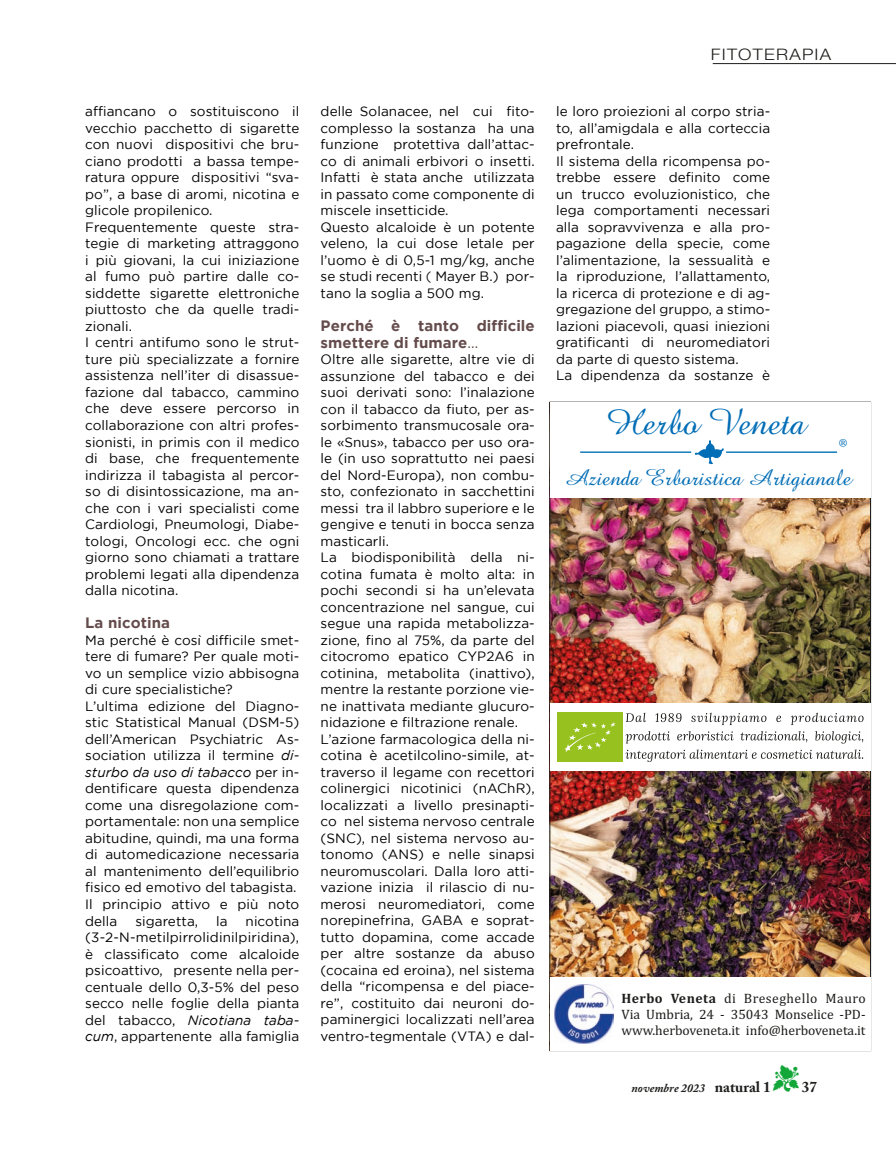
<style>
.page{position:relative;width:896px;height:1151px;background:#fff}
.page>*{position:absolute;margin:0;border:0;box-sizing:border-box;transform-origin:0 0}
.t1{font:36.45px "Amazone BT";color:#006db6}
.t2{font:22.95px "Amazone BT";color:#006db6}
.t3{font:300 15.9px "Helvetica Neue LT Std";letter-spacing:.07em;color:#1d1d1b;scale:1.14 1}
.Titolo_ok{font:700 15px/16.5px "Gotham";letter-spacing:.005em;color:#654c4c}
.t4{font:700 15px "Adobe Caslon Pro";color:#1d1d1b}
.t5{font:13.65px/16px "Cambria";color:#1d1d1b;text-align:justify}
.t6{font:13.5px/16.5px "Gotham";letter-spacing:.005em;color:#000;text-align:justify}
.t7{font:italic 700 12px "Adobe Caslon Pro";color:#1d1d1b}
.t8{font:10.2px "Cambria";color:#006db6}
.s1{font-style:italic}
.s2{color:#1d1d1b}
.s3{font-weight:400}
.s4{font-weight:700}
.s5{color:#13a638}
.s6{font-style:normal;font-size:15px}
</style>
<div class="page">
<hr style="left:712px;top:63px;width:183px;height:1px;background:#1d1d1b">
<img style="left:551px;top:498px;width:318px;height:478px">
<hr style="left:580px;top:451px;width:111px;height:1px;background:#006db6">
<svg style="left:695px;top:440px;width:28px;height:25px"></svg>
<hr style="left:726px;top:451px;width:111px;height:1px;background:#006db6">
<div style="left:550px;top:703px;width:320px;height:67px;background:#fff"></div>
<svg style="left:626px;top:712px;width:20px;height:9px"></svg>
<svg style="left:655px;top:713px;width:26px;height:9px"></svg>
<svg style="left:691px;top:712px;width:75px;height:12px"></svg>
<svg style="left:776px;top:715px;width:5px;height:6px"></svg>
<svg style="left:790px;top:712px;width:73px;height:12px"></svg>
<svg style="left:625px;top:731px;width:45px;height:12px"></svg>
<svg style="left:677px;top:731px;width:56px;height:9px"></svg>
<svg style="left:740px;top:731px;width:67px;height:11px"></svg>
<svg style="left:815px;top:731px;width:48px;height:12px"></svg>
<svg style="left:625px;top:749px;width:238px;height:12px"></svg>
<div style="left:556px;top:712px;width:66px;height:49px;background:#96c11f"></div>
<svg style="left:564px;top:722px;width:51px;height:30px"></svg>
<img style="left:554px;top:984px;width:59px;height:58px">
<p class="t6" style="left:85px;top:103px;width:216px">affiancano o sostituiscono il vecchio pacchetto di sigarette con nuovi dispositivi che bru&shy;ciano prodotti a bassa tempe&shy;ratura oppure dispositivi “sva&shy;po”, a base di aromi, nicotina e glicole propilenico.</p>
<p class="t6" style="left:85px;top:218px;width:216px">Frequentemente queste stra&shy;tegie di marketing attraggono i più giovani, la cui iniziazione al fumo può partire dalle co&shy;siddette sigarette elettroniche piuttosto che da quelle tradi&shy;zionali.</p>
<p class="t6" style="left:85px;top:334px;width:216px">I centri antifumo sono le strut&shy;ture più specializzate a fornire assistenza nell’iter di disassue&shy;fazione dal tabacco, cammino che deve essere percorso in collaborazione con altri profes&shy;sionisti, in primis con il medico di base, che frequentemente indirizza il tabagista al percor&shy;so di disintossicazione, ma an&shy;che con i vari specialisti come Cardiologi, Pneumologi, Diabe&shy;tologi, Oncologi ecc. che ogni giorno sono chiamati a trattare problemi legati alla dipendenza dalla nicotina.</p>
<p class="Titolo_ok" style="left:85px;top:614px;width:86px">La nicotina</p>
<p class="t6" style="left:85px;top:631px;width:216px">Ma perché è così difficile smet&shy;tere di fumare? Per quale moti&shy;vo un semplice vizio abbisogna di cure specialistiche?</p>
<p class="t6" style="left:85px;top:697px;width:216px">L’ultima edizione del Diagno&shy;stic Statistical Manual (DSM-5) dell’American Psychiatric As&shy;sociation utilizza il termine <span class="s1">di&shy;sturbo da uso di tabacco</span> per in&shy;dentificare questa dipendenza come una disregolazione com&shy;portamentale: non una semplice abitudine, quindi, ma una forma di automedicazione necessaria al mantenimento dell’equilibrio fisico ed emotivo del tabagista.</p>
<p class="t6" style="left:85px;top:895px;width:216px">Il principio attivo e più noto della</p>
<p class="t6" style="left:135px;top:912px;width:64px">sigaretta,</p>
<p class="t6" style="left:216px;top:912px;width:13px">la</p>
<p class="t6" style="left:85px;top:912px;width:216px;text-indent:160px">nicotina (3-2-N-metilpirrolidinilpiridina), è classificato come alcaloide psicoattivo, presente nella per&shy;centuale dello 0,3-5% del peso secco nelle foglie della pianta del tabacco, <span class="s1">Nicotiana taba&shy;cum</span>, appartenente alla famiglia</p>
<p class="t6" style="left:320px;top:103px;width:216px">delle Solanacee, nel cui fito&shy;complesso la sostanza ha una funzione protettiva dall’attac&shy;co di animali erbivori o insetti.<br>Infatti è stata anche utilizzata in passato come componente di miscele insetticide.</p>
<p class="t6" style="left:320px;top:219px;width:216px">Questo alcaloide è un potente veleno, la cui dose letale per l’uomo è di 0,5-1 mg/kg, anche se studi recenti <span class="s2">(</span> Mayer B.) por&shy;tano la soglia a 500 mg.</p>
<p class="Titolo_ok" style="left:320px;top:317px;width:216px">Perché è tanto difficile smettere di fumare<span class="s3">…</span></p>
<p class="t6" style="left:320px;top:351px;width:216px">Oltre alle sigarette, altre vie di assunzione del tabacco e dei suoi derivati sono: l’inalazione con il tabacco da fiuto, per as&shy;sorbimento transmucosale ora&shy;le «Snus», tabacco per uso ora&shy;le (in uso soprattutto nei paesi del Nord-Europa), non combu&shy;sto, confezionato in sacchettini messi tra il labbro superiore e le gengive e tenuti in bocca senza masticarli.</p>
<p class="t6" style="left:320px;top:549px;width:216px">La biodisponibilità della ni&shy;cotina fumata è molto alta: in pochi secondi si ha un’elevata concentrazione nel sangue, cui segue una rapida metabolizza&shy;zione, fino al 75%, da parte del citocromo epatico CYP2A6 in cotinina, metabolita (inattivo), mentre la restante porzione vie&shy;ne inattivata mediante glucuro&shy;nidazione e filtrazione renale.</p>
<p class="t6" style="left:320px;top:730px;width:216px">L’azione farmacologica della ni&shy;cotina è acetilcolino-simile, at&shy;traverso il legame con recettori colinergici nicotinici (nAChR), localizzati a livello presinapti&shy;co nel sistema nervoso centrale (SNC), nel sistema nervoso au&shy;tonomo (ANS) e nelle sinapsi neuromuscolari. Dalla loro atti&shy;vazione inizia il rilascio di nu&shy;merosi neuromediatori, come norepinefrina, GABA e soprat&shy;tutto dopamina, come accade per altre sostanze da abuso (cocaina ed eroina), nel sistema della “ricompensa e del piace&shy;re”, costituito dai neuroni do&shy;paminergici localizzati nell’area ventro-tegmentale (VTA) e dal-</p>
<p class="t3" style="left:710px;top:45px;width:107px">FITOTERAPIA</p>
<p class="t6" style="left:556px;top:103px;width:216px">le loro proiezioni al corpo stria&shy;to, all’amigdala e alla corteccia prefrontale.</p>
<p class="t6" style="left:556px;top:152px;width:216px">Il sistema della ricompensa po&shy;trebbe essere definito come un trucco evoluzionistico, che lega comportamenti necessari alla sopravvivenza e alla pro&shy;pagazione della specie, come l’alimentazione, la sessualità e la riproduzione, l’allattamento, la ricerca di protezione e di ag&shy;gregazione del gruppo, a stimo&shy;lazioni piacevoli, quasi iniezioni gratificanti di neuromediatori da parte di questo sistema.</p>
<p class="t6" style="left:556px;top:367px;width:216px">La dipendenza da sostanze è</p>
<p class="t1" style="left:607px;top:401px;width:200px">Herbo Veneta</p>
<p class="t8" style="left:838px;top:436px;width:10px">®</p>
<p class="t2" style="left:564px;top:464px;width:289px">Azienda Erboristica Artigianale</p>
<p class="t5" style="left:621px;top:989px;width:245px"><span class="s4">Herbo Veneta</span> di Breseghello Mauro Via Umbria, 24 - 35043 Monselice -PD&shy;www.herboveneta.it info@herboveneta.it</p>
<p class="t4" style="left:773px;top:1077px;width:45px"><span class="s5">▼</span> 37</p>
<p class="t7" style="left:631px;top:1079px;width:141px">novembre 2023 <span class="s6">natural 1</span></p>
</div>
